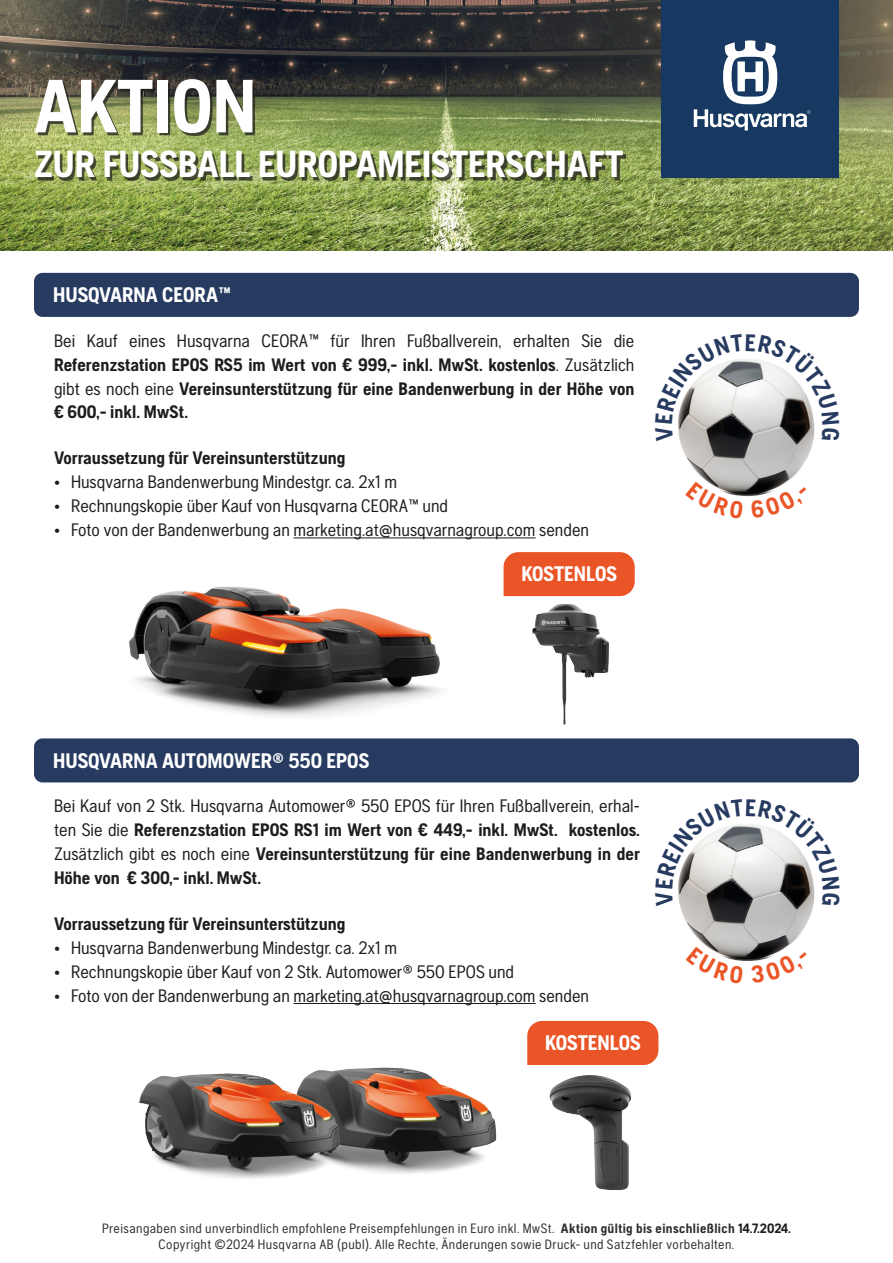
<style>
.page{position:relative;width:893px;height:1263px;background:#fff}
.page>*{position:absolute;margin:0;border:0;box-sizing:border-box;transform-origin:0 0}
.t1{font:700 75px "Husqvarna Gothic";color:#fff}
.t2{font:700 37.5px "Husqvarna Gothic";color:#fff}
.t3{font:700 21px "Husqvarna Gothic";color:#fff}
.t4{font:700 18px/24px "Husqvarna Gothic";color:#1d1d1b;text-align:justify}
.t5{font:18px "Husqvarna Gothic";color:#1d1d1b}
.t6{font:13.5px/16.2px "Husqvarna Gothic";letter-spacing:.03em;color:#2d2d2c;text-align:center}
.s1{font-weight:400}
.s2{font-weight:700}
.s3{font-weight:700;color:#1d1d1b}
</style>
<div class="page">
<img style="left:129px;top:587px;width:312px;height:130px">
<img style="left:0;top:0;width:893px;height:251px">
<img style="left:550px;top:1075px;width:79px;height:115px">
<div style="left:662px;top:0;width:177px;height:177px;background:#173860"></div>
<svg style="left:694px;top:40px;width:116px;height:91px"></svg>
<hr style="left:294px;top:537px;width:242px;height:1px;background:#1d1d1b">
<hr style="left:294px;top:1003px;width:242px;height:1px;background:#1d1d1b">
<img style="left:503px;top:595px;width:119px;height:130px">
<img style="left:352px;top:1067px;width:145px;height:107px">
<div style="left:38px;top:82px;width:588px;height:99px;background:#1d1d1b;opacity:.75"></div>
<div style="left:504px;top:552px;width:131px;height:44px;background:#ea5527"></div>
<img style="left:139px;top:1069px;width:213px;height:110px">
<div style="left:527px;top:1021px;width:131px;height:44px;background:#ea5527"></div>
<div style="left:34px;top:273px;width:825px;height:44px;background:#273a60;border-radius:9px"></div>
<div style="left:34px;top:738px;width:825px;height:44px;background:#273a60;border-radius:9px"></div>
<img style="left:677px;top:821px;width:141px;height:140px;border-radius:70px">
<img style="left:677px;top:356px;width:140px;height:140px;border-radius:70px">
<svg style="left:706px;top:947px;width:37px;height:14px"></svg>
<svg style="left:751px;top:952px;width:30px;height:9px"></svg>
<svg style="left:677px;top:821px;width:141px;height:85px"></svg>
<svg style="left:677px;top:356px;width:140px;height:85px"></svg>
<svg style="left:706px;top:482px;width:37px;height:14px"></svg>
<svg style="left:751px;top:487px;width:29px;height:9px"></svg>
<h1 class="t1" style="left:34px;top:63px;width:224px">AKTION</h1>
<h2 class="t2" style="left:34px;top:143px;width:591px">ZUR FUSSBALL EUROPAMEISTERSCHAFT</h2>
<p class="t3" style="left:53px;top:283px;width:179px">HUSQVARNA CEORA™</p>
<p class="t4" style="left:54px;top:328px;width:582px"><span class="s1">Bei Kauf eines Husqvarna CEORA™ für Ihren Fußballverein, erhalten Sie die </span>Referenzstation EPOS RS5 im Wert von € 999,- inkl. MwSt. kostenlos<span class="s1">. Zusätzlich gibt es noch eine</span> Vereinsunterstützung für eine Bandenwerbung in der Höhe von € 600,- inkl. MwSt.</p>
<p class="t4" style="left:54px;top:446px;width:293px">Vorraussetzung für Vereinsunterstützung</p>
<p class="t5" style="left:54px;top:471px;width:345px">• Husqvarna Bandenwerbung Mindestgr. ca. 2x1 m</p>
<p class="t5" style="left:54px;top:495px;width:396px">• Rechnungskopie über Kauf von Husqvarna CEORA™ und</p>
<p class="t5" style="left:54px;top:519px;width:537px">• Foto von der Bandenwerbung an marketing.at@husqvarnagroup.com senden</p>
<p class="t3" style="left:53px;top:748px;width:318px">HUSQVARNA AUTOMOWER® 550 EPOS</p>
<p class="t3" style="left:521px;top:562px;width:97px">KOSTENLOS</p>
<p class="t4" style="left:54px;top:794px;width:587px"><span class="s1">Bei Kauf von 2 Stk. Husqvarna Automower® 550 EPOS für Ihren Fußballverein, erhal&shy;ten Sie die</span> Referenzstation EPOS RS1 im Wert von € 449,- inkl. MwSt. kostenlos.<br><span class="s1">Zusätzlich gibt es noch eine</span> Vereinsunterstützung für eine Bandenwerbung in der Höhe von € 300,- inkl. MwSt.</p>
<p class="t4" style="left:54px;top:911px;width:293px">Vorraussetzung für Vereinsunterstützung</p>
<p class="t5" style="left:54px;top:937px;width:345px">• Husqvarna Bandenwerbung Mindestgr. ca. 2x1 m</p>
<p class="t5" style="left:54px;top:961px;width:462px">• Rechnungskopie über Kauf von 2 Stk. Automower® 550 EPOS und</p>
<p class="t5" style="left:54px;top:985px;width:537px">• Foto von der Bandenwerbung an marketing.at@husqvarnagroup.com senden</p>
<p class="t3" style="left:545px;top:1031px;width:97px">KOSTENLOS</p>
<p class="t6" style="left:102px;top:1220px;width:690px">Preisangaben sind unverbindlich empfohlene Preisempfehlungen in Euro inkl. MwSt. <span class="s2">Aktion gültig bis einschließlich</span> <span class="s3">14.7.2024.<br></span>Copyright ©2024 Husqvarna AB (publ). Alle Rechte, Änderungen sowie Druck- und Satzfehler vorbehalten.</p>
</div>
